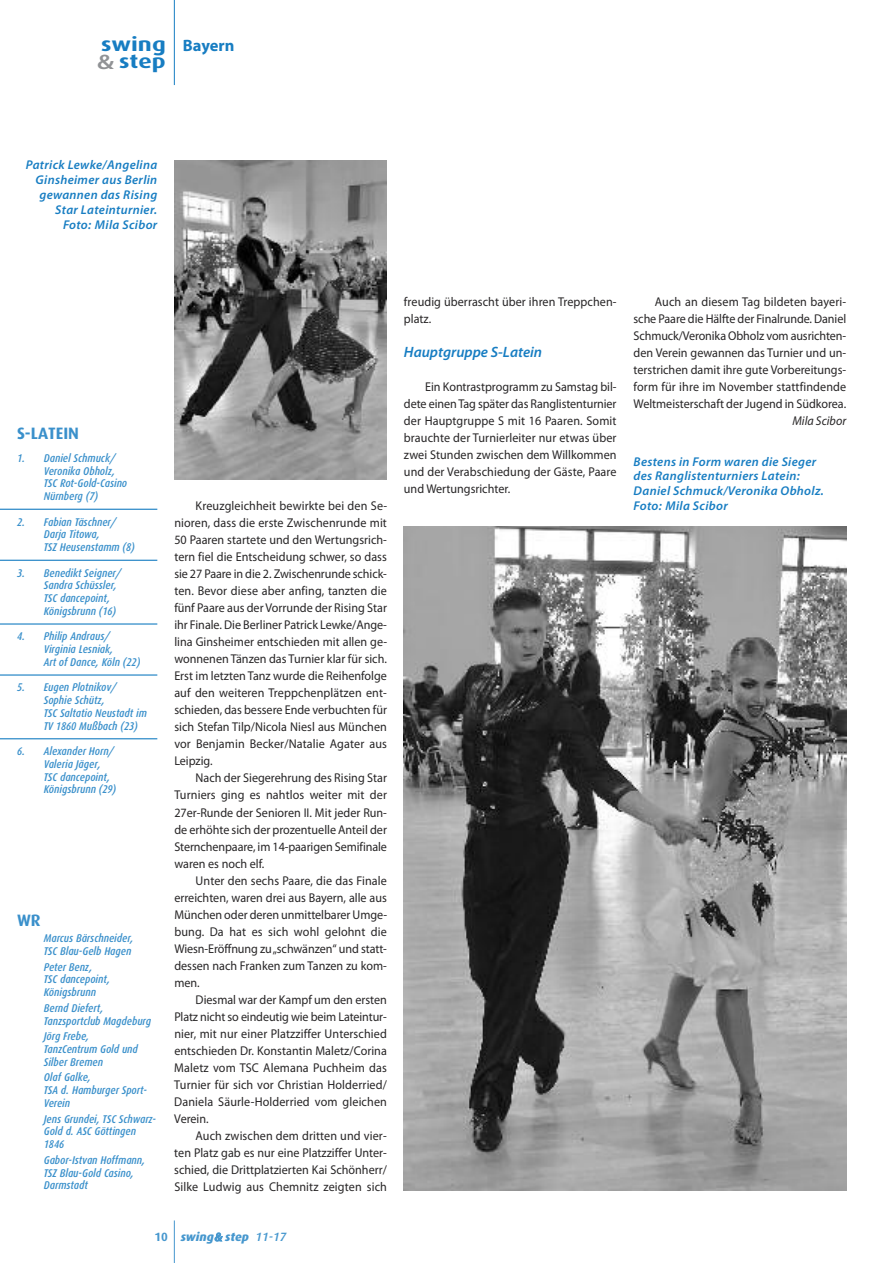
<style>
.page{position:relative;width:893px;height:1263px;background:#fff}
.page>*{position:absolute;margin:0;border:0;box-sizing:border-box;transform-origin:0 0}
.t1{font:700 19.5px/16.5px "Dax";color:#177dc2;scale:1.25 1}
.t2{font:700 16.5px "Dax";color:#3a90cb}
.t3{font:700 16.5px "Myriad Pro";color:#177dc2}
.t4{font:italic 600 15px "Myriad Pro";color:#177dc2}
.t5{font:12.75px/17px "Myriad Pro";color:#272526;text-align:justify;scale:.95 1}
.t6{font:italic 600 12.75px/14.9px "Myriad Pro";letter-spacing:.025em;color:#177dc2;text-align:right}
.t7{font:italic 12.75px "Myriad Pro";color:#272526;scale:.95 1}
.t8{font:italic 800 12px "Dax";color:#4697ce}
.t9{font:italic 500 11.25px/12.8px "Dax Condensed";color:#3a90cb}
.s1{font-family:"Myriad Pro";font-weight:600;font-size:21px;color:#909295}
.s2{font-weight:700;font-style:normal}
.s3{font-family:"Myriad Pro";font-weight:600}
.s4{font-weight:500}
</style>
<div class="page">
<hr style="left:174px;top:1220px;width:1px;height:43px;background:#4697ce">
<hr style="left:174px;top:0;width:1px;height:85px;background:#177dc2">
<hr style="left:0;top:509px;width:157px;height:1px;background:#177dc2">
<hr style="left:0;top:560px;width:157px;height:1px;background:#177dc2">
<hr style="left:0;top:623px;width:157px;height:2px;background:#177dc2">
<hr style="left:0;top:674px;width:157px;height:2px;background:#177dc2">
<hr style="left:0;top:738px;width:157px;height:1px;background:#177dc2">
<img style="left:404px;top:527px;width:442px;height:663px">
<img style="left:174px;top:161px;width:213px;height:319px">
<h1 class="t1" style="left:97px;top:36px;width:57px">swing <span class="s1">&amp;</span> step</h1>
<p class="t3" style="left:183px;top:39px;width:53px">Bayern</p>
<p class="t6" style="left:26px;top:158px;width:133px">Patrick Lewke/Angelina<br>Ginsheimer aus Berlin gewannen das Rising<br>Star Lateinturnier.<br>Foto: Mila Scibor</p>
<p class="t2" style="left:17px;top:424px;width:64px">S-LATEIN</p>
<p class="t9" style="left:44px;top:452px;width:85px;text-indent:-27px">1. Daniel Schmuck/<br>Veronika Obholz,<br>TSC Rot-Gold-Casino<br>Nürnberg (7)</p>
<p class="t9" style="left:44px;top:515px;width:93px;text-indent:-27px">2. Fabian Täschner/<br>Darja Titowa,<br>TSZ Heusenstamm (8)</p>
<p class="t9" style="left:44px;top:566px;width:79px;text-indent:-27px">3. Benedikt Seigner/<br>Sandra Schüssler,<br>TSC dancepoint,<br>Königsbrunn (16)</p>
<p class="t9" style="left:44px;top:630px;width:98px;text-indent:-27px">4. Philip Andraus/<br>Virginia Lesniak,<br>Art of Dance, Köln (22)</p>
<p class="t9" style="left:44px;top:681px;width:105px;text-indent:-27px">5. Eugen Plotnikov/<br>Sophie Schütz,<br>TSC Saltatio Neustadt im<br>TV 1860 Mußbach (23)</p>
<p class="t9" style="left:44px;top:745px;width:74px;text-indent:-27px">6. Alexander Horn/<br>Valeria Jäger,<br>TSC dancepoint,<br>Königsbrunn (29)</p>
<p class="t2" style="left:17px;top:911px;width:25px">WR</p>
<p class="t9" style="left:44px;top:932px;width:91px">Marcus Bärschneider,<br>TSC Blau-Gelb Hagen</p>
<p class="t9" style="left:44px;top:960px;width:68px">Peter Benz,<br>TSC dancepoint,<br>Königsbrunn</p>
<p class="t9" style="left:44px;top:1001px;width:109px">Bernd Diefert,<br>Tanzsportclub Magdeburg</p>
<p class="t9" style="left:44px;top:1030px;width:96px">Jörg Frebe,<br>TanzCentrum Gold und<br>Silber Bremen</p>
<p class="t9" style="left:44px;top:1071px;width:105px">Olaf Galke,<br>TSA d. Hamburger Sport-<br>Verein</p>
<p class="t9" style="left:44px;top:1112px;width:114px">Jens Grundei, TSC Schwarz-<br>Gold d. ASC Göttingen<br>1846</p>
<p class="t9" style="left:44px;top:1154px;width:103px">Gabor-Istvan Hoffmann,<br>TSZ Blau-Gold Casino,<br>Darmstadt</p>
<p class="t5" style="left:174px;top:499px;width:226px;text-indent:21px">Kreuzgleichheit bewirkte bei den Se&shy;nioren, dass die erste Zwischenrunde mit 50 Paaren startete und den Wertungsrich&shy;tern fiel die Entscheidung schwer, so dass sie 27 Paare in die 2. Zwischenrunde schick&shy;ten. Bevor diese aber anfing, tanzten die fünf Paare aus der Vorrunde der Rising Star ihr Finale. Die Berliner Patrick Lewke/Ange&shy;lina Ginsheimer entschieden mit allen ge&shy;wonnenen Tänzen das Turnier klar für sich.<br>Erst im letzten Tanz wurde die Reihenfolge auf den weiteren Treppchenplätzen ent&shy;schieden, das bessere Ende verbuchten für sich Stefan Tilp/Nicola Niesl aus München vor Benjamin Becker/Natalie Agater aus Leipzig.</p>
<p class="t5" style="left:174px;top:771px;width:225px;text-indent:21px">Nach der Siegerehrung des Rising Star Turniers ging es nahtlos weiter mit der 27er-Runde der Senioren II. Mit jeder Run&shy;de erhöhte sich der prozentuelle Anteil der Sternchenpaare, im 14-paarigen Semifinale waren es noch elf.</p>
<p class="t5" style="left:174px;top:873px;width:226px;text-indent:21px">Unter den sechs Paare, die das Finale erreichten, waren drei aus Bayern, alle aus München oder deren unmittelbarer Umge&shy;bung. Da hat es sich wohl gelohnt die Wiesn-Eröffnung zu„schwänzen“ und statt&shy;dessen nach Franken zum Tanzen zu kom&shy;men.</p>
<p class="t5" style="left:174px;top:992px;width:225px;text-indent:21px">Diesmal war der Kampf um den ersten Platz nicht so eindeutig wie beim Lateintur&shy;nier, mit nur einer Platzziffer Unterschied entschieden Dr. Konstantin Maletz/Corina Maletz vom TSC Alemana Puchheim das Turnier für sich vor Christian Holderried/ Daniela Säurle-Holderried vom gleichen Verein.</p>
<p class="t5" style="left:174px;top:1128px;width:225px;text-indent:21px">Auch zwischen dem dritten und vier&shy;ten Platz gab es nur eine Platzziffer Unter&shy;schied, die Drittplatzierten Kai Schönherr/ Silke Ludwig aus Chemnitz zeigten sich</p>
<p class="t8" style="left:154px;top:1230px;width:133px"><span class="s2">10</span> swing<span class="s3">&amp;</span> step <span class="s4">11-17</span></p>
<p class="t5" style="left:404px;top:294px;width:225px">freudig überrascht über ihren Treppchen&shy;platz.</p>
<p class="t4" style="left:404px;top:347px;width:140px">Hauptgruppe S-Latein</p>
<p class="t5" style="left:404px;top:379px;width:225px;text-indent:21px">Ein Kontrastprogramm zu Samstag bil&shy;dete einenTag später das Ranglistenturnier der Hauptgruppe S mit 16 Paaren. Somit brauchte der Turnierleiter nur etwas über zwei Stunden zwischen dem Willkommen und der Verabschiedung der Gäste, Paare und Wertungsrichter.</p>
<p class="t5" style="left:634px;top:294px;width:225px;text-indent:21px">Auch an diesem Tag bildeten bayeri&shy;sche Paare die Hälfte der Finalrunde. Daniel Schmuck/Veronika Obholz vom ausrichten&shy;den Verein gewannen das Turnier und un&shy;terstrichen damit ihre gute Vorbereitungs&shy;form für ihre im November stattfindende Weltmeisterschaft der Jugend in Südkorea.</p>
<p class="t7" style="left:792px;top:416px;width:58px">Mila Scibor</p>
<p class="t6" style="left:634px;top:455px;width:192px;text-align:left">Bestens in Form waren die Sieger des Ranglistenturniers Latein:<br>Daniel Schmuck/Veronika Obholz.<br>Foto: Mila Scibor</p>
</div>
